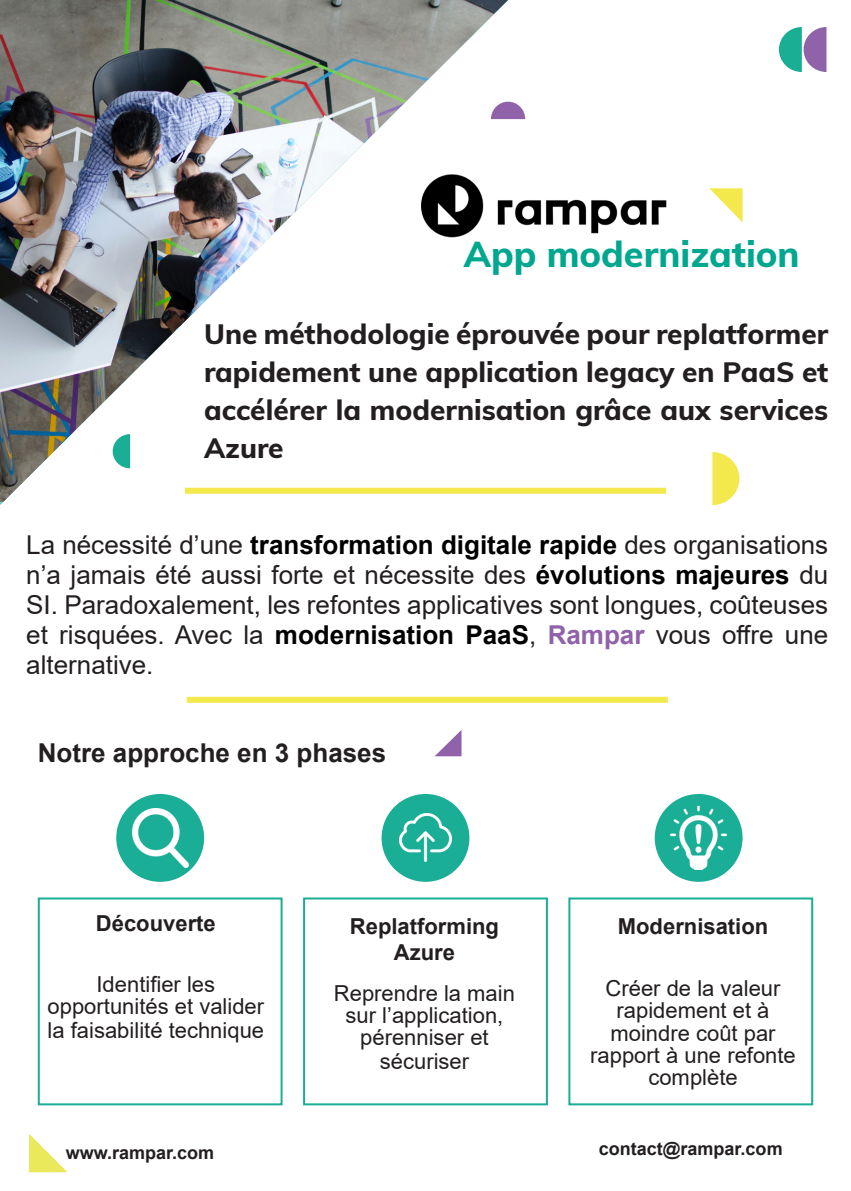
<style>
.page{position:relative;width:851px;height:1191px;background:#fff}
.page>*{position:absolute;margin:0;border:0;box-sizing:border-box;transform-origin:0 0}
.t1{font:800 36px "Muli";color:#00a78f}
.t2{font:800 28px/38px "Muli";color:#231f20;text-align:justify}
.t3{font:26px/30px "Arial";color:#231f20;text-align:justify}
.t4{font:700 26px "Arial";color:#231f20}
.t5{font:22px/22px "Arial";color:#231f20;text-align:center}
.t6{font:700 22px "Arial";color:#231f20}
.t7{font:700 18px "Arial";color:#231f20}
.s1{font-weight:700;color:#000001}
.s2{font-weight:700;color:#9062a9}
</style>
<div class="page">
<img style="left:0;top:0;width:508px;height:502px">
<img style="left:397px;top:151px;width:270px;height:109px">
<div style="left:185px;top:488px;width:481px;height:6px;background:#f3e84c"></div>
<div style="left:187px;top:697px;width:480px;height:6px;background:#f3e84c"></div>
<svg style="left:29px;top:1134px;width:38px;height:38px"></svg>
<svg style="left:712px;top:452px;width:27px;height:53px"></svg>
<svg style="left:435px;top:730px;width:26px;height:26px"></svg>
<svg style="left:113px;top:434px;width:17px;height:34px"></svg>
<svg style="left:709px;top:188px;width:33px;height:34px"></svg>
<svg style="left:491px;top:102px;width:34px;height:17px"></svg>
<svg style="left:778px;top:27px;width:48px;height:45px"></svg>
<div style="left:38px;top:897px;width:244px;height:208px;border:2px solid #19ae95"></div>
<div style="left:303px;top:897px;width:245px;height:208px;border:2px solid #19ae95"></div>
<div style="left:568px;top:897px;width:245px;height:208px;border:2px solid #19ae95"></div>
<div style="left:654px;top:794px;width:88px;height:88px;background:#19ae95;border-radius:50%"></div>
<img style="left:667px;top:806px;width:62px;height:64px">
<div style="left:381px;top:794px;width:88px;height:88px;background:#19ae95;border-radius:50%"></div>
<img style="left:399px;top:813px;width:52px;height:49px">
<div style="left:116px;top:794px;width:88px;height:88px;background:#19ae95;border-radius:50%"></div>
<img style="left:131px;top:808px;width:58px;height:59px">
<p class="t1" style="left:463px;top:227px;width:337px">App modernization</p>
<p class="t2" style="left:204px;top:313px;width:625px">Une méthodologie éprouvée pour replatformer rapidement une application legacy en PaaS et accélérer la modernisation grâce aux services Azure</p>
<p class="t3" style="left:26px;top:529px;width:803px">La nécessité d’une <span class="s1">transformation digitale rapide</span> des organisations n’a jamais été aussi forte et nécessite des <span class="s1">évolutions majeures</span> du SI. Paradoxalement, les refontes applicatives sont longues, coûteuses et risquées. Avec la <span class="s1">modernisation PaaS</span>, <span class="s2">Rampar</span> vous offre une alternative.</p>
<p class="t4" style="left:38px;top:734px;width:350px">Notre approche en 3 phases</p>
<p class="t6" style="left:96px;top:907px;width:121px">Découverte</p>
<p class="t5" style="left:48px;top:972px;width:218px">Identifier les opportunités et valider</p>
<p class="t5" style="left:48px;top:1018px;width:218px">la faisabilité technique</p>
<p class="t6" style="left:350px;top:910px;width:151px">Replatforming</p>
<p class="t6" style="left:394px;top:936px;width:63px">Azure</p>
<p class="t5" style="left:334px;top:982px;width:182px">Reprendre la main sur l’application, pérenniser et</p>
<p class="t5" style="left:380px;top:1050px;width:91px">sécuriser</p>
<p class="t6" style="left:617px;top:911px;width:152px">Modernisation</p>
<p class="t5" style="left:590px;top:977px;width:207px">Créer de la valeur rapidement et à moindre coût par rapport à une refonte complète</p>
<p class="t7" style="left:66px;top:1140px;width:150px">www.rampar.com</p>
<p class="t7" style="left:599px;top:1136px;width:185px">contact@rampar.com</p>
</div>
